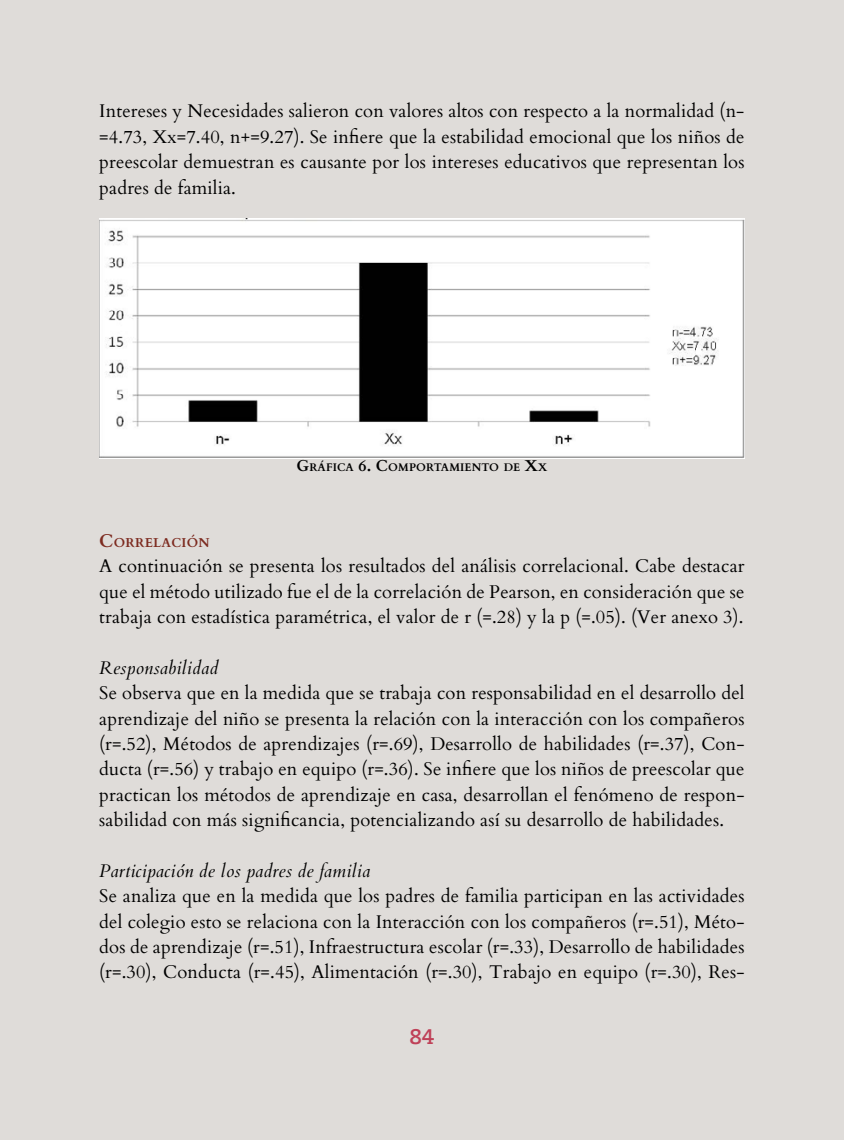
<style>
.page{position:relative;width:844px;height:1141px;background:#fff}
.page>*{position:absolute;margin:0;border:0;box-sizing:border-box;transform-origin:0 0}
.t1{font:700 21px "Caecilia LT Std";color:#bf4158}
.t2{font:18.38px/25.4px "Cardo";letter-spacing:.01em;color:#000;text-align:justify}
.t3{font:italic 18.38px "Cardo";letter-spacing:.01em;color:#000}
.t4{font:700 12.78px "Cardo";letter-spacing:.015em;color:#7d2b20}
.t5{font:700 11.03px "Cardo";letter-spacing:.015em;color:#000}
.s1{font-size:15.75px}
.s2{font-size:18.38px}
</style>
<div class="page">
<div style="left:1px;top:1px;width:842px;height:1139px;background:#dfdcd9"></div>
<img style="left:99px;top:219px;width:645px;height:239px">
<p class="t2" style="left:99px;top:98px;width:646px">Intereses y Necesidades salieron con valores altos con respecto a la normalidad (n-=4.73, Xx=7.40, n+=9.27). Se infiere que la estabilidad emocional que los niños de preescolar demuestran es causante por los intereses educativos que representan los padres de familia.</p>
<p class="t5" style="left:296px;top:458px;width:253px"><span class="s1">G</span>RÁFICA <span class="s1">6. C</span>OMPORTAMIENTO DE <span class="s1">X</span>X</p>
<p class="t4" style="left:99px;top:532px;width:112px"><span class="s2">C</span>ORRELACIÓN</p>
<p class="t2" style="left:99px;top:553px;width:646px">A continuación se presenta los resultados del análisis correlacional. Cabe destacar que el método utilizado fue el de la correlación de Pearson, en consideración que se trabaja con estadística paramétrica, el valor de r (=.28) y la p (=.05). (Ver anexo 3).</p>
<p class="t3" style="left:99px;top:657px;width:120px">Responsabilidad</p>
<p class="t2" style="left:99px;top:679px;width:646px">Se observa que en la medida que se trabaja con responsabilidad en el desarrollo del aprendizaje del niño se presenta la relación con la interacción con los compañeros (r=.52), Métodos de aprendizajes (r=.69), Desarrollo de habilidades (r=.37), Con&shy;ducta (r=.56) y trabajo en equipo (r=.36). Se infiere que los niños de preescolar que practican los métodos de aprendizaje en casa, desarrollan el fenómeno de respon&shy;sabilidad con más significancia, potencializando así su desarrollo de habilidades.</p>
<p class="t3" style="left:99px;top:860px;width:272px">Participación de los padres de familia</p>
<p class="t2" style="left:99px;top:882px;width:646px">Se analiza que en la medida que los padres de familia participan en las actividades del colegio esto se relaciona con la Interacción con los compañeros (r=.51), Méto&shy;dos de aprendizaje (r=.51), Infraestructura escolar (r=.33), Desarrollo de habilidades (r=.30), Conducta (r=.45), Alimentación (r=.30), Trabajo en equipo (r=.30), Res-</p>
<p class="t1" style="left:409px;top:1025px;width:26px">84</p>
</div>
